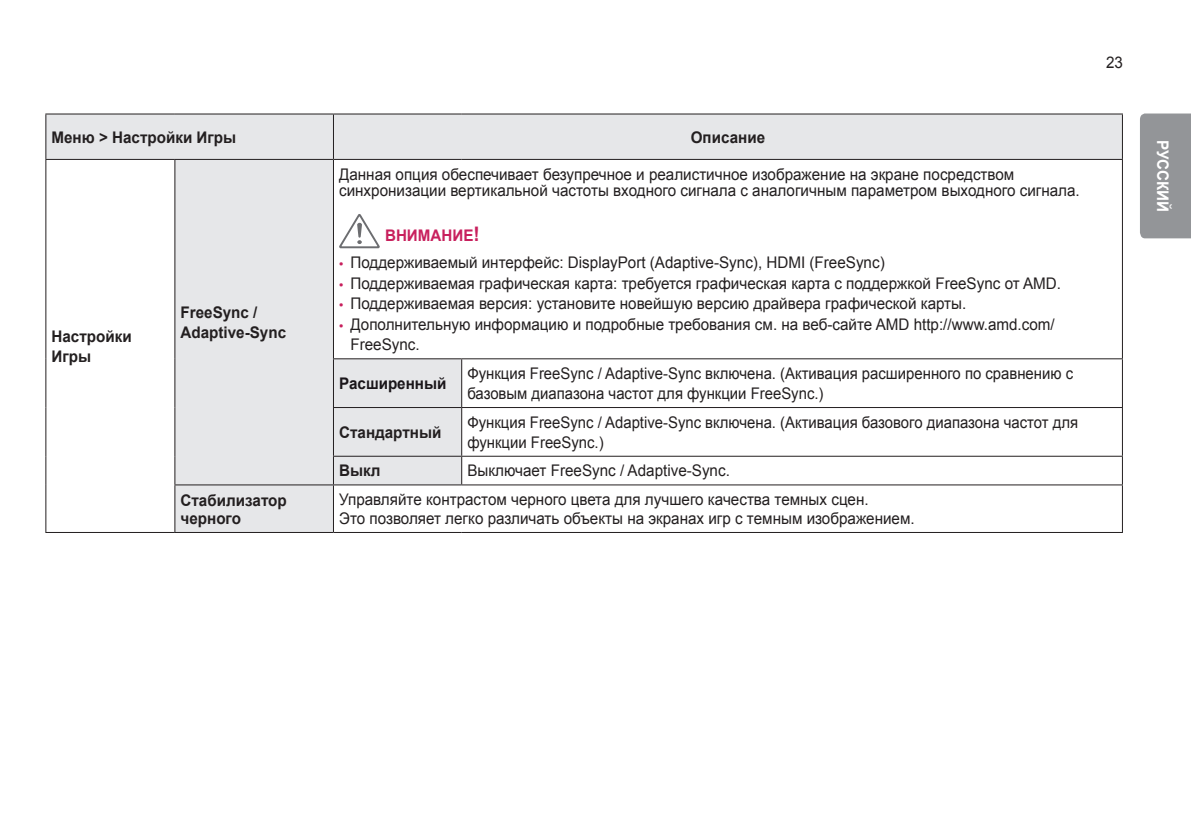
<style>
.page{position:relative;width:1191px;height:840px;background:#fff}
.page>*{position:absolute;margin:0;border:0;box-sizing:border-box;transform-origin:0 0}
.t1{font:16px/16px "Arial";color:#231f20;scale:.95 1}
.t2{font:16px/20px "Arial";color:#231f20;scale:.93 1}
.t3{font:700 16px/20px "Arial";color:#231f20;scale:.95 1}
.t4{font:700 16px "Arial";color:#1a161a;scale:.95 1}
.t5{font:700 16px "Arial";color:#c8205d;scale:.95 1}
.t6{font:700 16px "Arial";color:#fff;scale:.95 1}
.s1{font-size:20px}
.s2{font-family:"LG Smart";color:#c8205d}
</style>
<div class="page">
<div style="left:1140px;top:113px;width:51px;height:125px;background:#939598"></div>
<svg style="left:46px;top:114px;width:1076px;height:417px"></svg>
<hr style="left:45px;top:531px;width:130px;height:1px;background:#231f20">
<hr style="left:333px;top:160px;width:1px;height:198px;background:#231f20">
<hr style="left:1122px;top:160px;width:1px;height:198px;background:#231f20">
<hr style="left:462px;top:358px;width:661px;height:1px;background:#231f20">
<hr style="left:1122px;top:359px;width:1px;height:48px;background:#231f20">
<hr style="left:462px;top:407px;width:661px;height:1px;background:#231f20">
<hr style="left:1122px;top:408px;width:1px;height:47px;background:#231f20">
<svg style="left:1122px;top:456px;width:1px;height:28px"></svg>
<hr style="left:175px;top:159px;width:158px;height:1px;background:#231f20">
<hr style="left:333px;top:159px;width:129px;height:1px;background:#231f20">
<hr style="left:462px;top:159px;width:661px;height:1px;background:#231f20">
<hr style="left:462px;top:455px;width:661px;height:1px;background:#231f20">
<hr style="left:174px;top:484px;width:159px;height:1px;background:#231f20">
<hr style="left:174px;top:485px;width:1px;height:46px;background:#231f20">
<hr style="left:333px;top:484px;width:129px;height:1px;background:#231f20">
<hr style="left:333px;top:485px;width:1px;height:46px;background:#231f20">
<hr style="left:462px;top:484px;width:661px;height:1px;background:#231f20">
<hr style="left:1122px;top:485px;width:1px;height:46px;background:#231f20">
<hr style="left:175px;top:531px;width:158px;height:1px;background:#231f20">
<hr style="left:333px;top:531px;width:129px;height:1px;background:#231f20">
<hr style="left:462px;top:531px;width:661px;height:1px;background:#231f20">
<hr style="left:45px;top:113px;width:130px;height:1px;background:#231f20">
<hr style="left:45px;top:114px;width:1px;height:45px;background:#231f20">
<hr style="left:175px;top:113px;width:158px;height:1px;background:#231f20">
<hr style="left:333px;top:113px;width:129px;height:1px;background:#231f20">
<hr style="left:333px;top:114px;width:1px;height:45px;background:#231f20">
<hr style="left:462px;top:113px;width:661px;height:1px;background:#231f20">
<hr style="left:1122px;top:114px;width:1px;height:45px;background:#231f20">
<hr style="left:45px;top:159px;width:130px;height:1px;background:#231f20">
<hr style="left:45px;top:160px;width:1px;height:198px;background:#231f20">
<hr style="left:174px;top:160px;width:1px;height:198px;background:#231f20">
<hr style="left:45px;top:358px;width:1px;height:49px;background:#231f20">
<hr style="left:174px;top:358px;width:1px;height:49px;background:#231f20">
<hr style="left:45px;top:407px;width:1px;height:49px;background:#231f20">
<hr style="left:174px;top:407px;width:1px;height:49px;background:#231f20">
<svg style="left:45px;top:456px;width:1px;height:28px"></svg>
<svg style="left:174px;top:456px;width:1px;height:28px"></svg>
<hr style="left:45px;top:484px;width:1px;height:47px;background:#231f20">
<hr style="left:333px;top:359px;width:1px;height:48px;background:#231f20">
<hr style="left:461px;top:359px;width:1px;height:48px;background:#231f20">
<hr style="left:333px;top:358px;width:129px;height:1px;background:#231f20">
<hr style="left:333px;top:407px;width:129px;height:1px;background:#231f20">
<hr style="left:333px;top:408px;width:1px;height:47px;background:#231f20">
<hr style="left:461px;top:408px;width:1px;height:47px;background:#231f20">
<svg style="left:333px;top:456px;width:1px;height:28px"></svg>
<svg style="left:461px;top:456px;width:1px;height:28px"></svg>
<hr style="left:333px;top:455px;width:129px;height:1px;background:#231f20">
<svg style="left:339px;top:214px;width:41px;height:34px"></svg>
<p class="t3" style="left:52px;top:127px;width:196px">Меню &gt; Настройки Игры</p>
<p class="t3" style="left:690px;top:127px;width:80px">Описание</p>
<p class="t3" style="left:52px;top:326px;width:86px">Настройки<br>Игры</p>
<p class="t3" style="left:181px;top:303px;width:113px">FreeSync /<br>Adaptive-Sync</p>
<p class="t1" style="left:339px;top:166px;width:781px">Данная опция обеспечивает безупречное и реалистичное изображение на экране посредством синхронизации вертикальной частоты входного сигнала с аналогичным параметром выходного сигнала.</p>
<p class="t5" style="left:385px;top:225px;width:101px">ВНИМАНИЕ<span class="s1">!</span></p>
<p class="t1" style="left:339px;top:254px;width:576px"><span class="s2">•</span> Поддерживаемый интерфейс: DisplayPort (Adaptive-Sync), HDMI (FreeSync)</p>
<p class="t1" style="left:339px;top:275px;width:761px"><span class="s2">•</span> Поддерживаемая графическая карта: требуется графическая карта с поддержкой FreeSync от AMD.</p>
<p class="t1" style="left:339px;top:296px;width:662px"><span class="s2">•</span> Поддерживаемая версия: установите новейшую версию драйвера графической карты.</p>
<p class="t1" style="left:350px;top:314px;width:743px;line-height:20px;text-indent:-11px"><span class="s2">•</span> Дополнительную информацию и подробные требования см. на веб-сайте AMD http://www.amd.com/<br>FreeSync.</p>
<p class="t4" style="left:339px;top:372px;width:114px">Расширенный</p>
<p class="t2" style="left:467px;top:363px;width:653px">Функция FreeSync / Adaptive-Sync включена. (Активация расширенного по сравнению с базовым диапазона частот для функции FreeSync.)</p>
<p class="t3" style="left:339px;top:422px;width:109px">Стандартный</p>
<p class="t2" style="left:467px;top:412px;width:658px">Функция FreeSync / Adaptive-Sync включена. (Активация базового диапазона частот для функции FreeSync.)</p>
<p class="t3" style="left:339px;top:461px;width:45px">Выкл</p>
<p class="t1" style="left:467px;top:462px;width:278px">Выключает FreeSync / Adaptive-Sync.</p>
<p class="t3" style="left:181px;top:491px;width:113px;line-height:18px">Стабилизатор черного</p>
<p class="t1" style="left:339px;top:490px;width:607px;line-height:18.8px">Управляйте контрастом черного цвета для лучшего качества темных сцен.<br>Это позволяет легко различать объекты на экранах игр с темным изображением.</p>
<p class="t1" style="left:1106px;top:55px;width:19px">23</p>
<p class="t6" style="left:1173px;top:140px;width:78px;rotate:90deg">РУССКИЙ</p>
</div>
